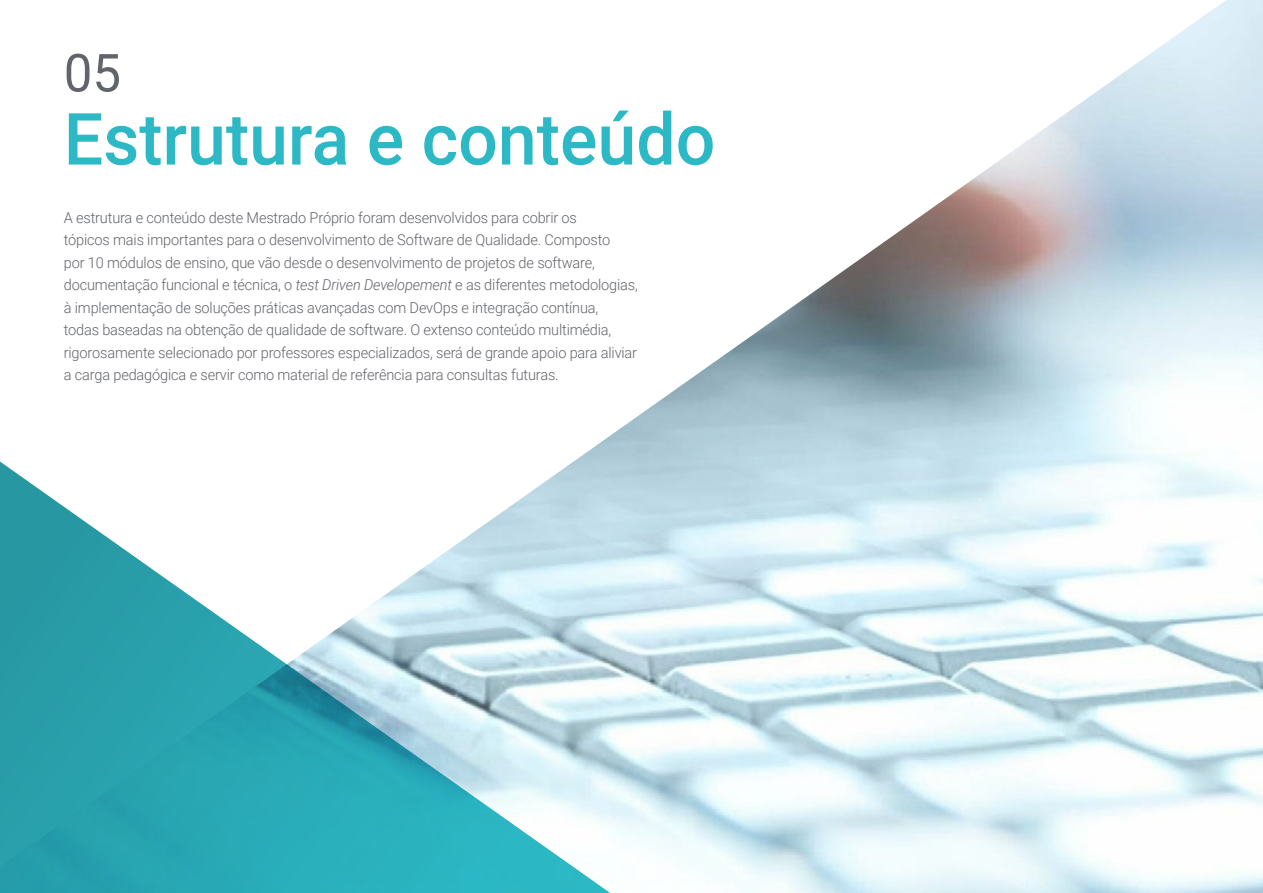
<style>
.page{position:relative;width:1263px;height:893px;background:#fff}
.page>*{position:absolute;margin:0;border:0;box-sizing:border-box;transform-origin:0 0}
.t1{font:500 72px "Roboto";color:#2db8c5}
.t2{font:52.5px "Roboto";color:#61646a}
.t3{font:300 15px/22.5px "Roboto";letter-spacing:-.01em;color:#61646a}
.s1{font-style:italic}
</style>
<div class="page">
<img style="left:596px;top:0;width:667px;height:893px">
<svg style="left:0;top:446px;width:640px;height:447px"></svg>
<h2 class="t2" style="left:64px;top:36px;width:59px">05</h2>
<h1 class="t1" style="left:64px;top:89px;width:653px">Estrutura e conteúdo</h1>
<p class="t3" style="left:64px;top:205px;width:575px">A estrutura e conteúdo deste Mestrado Próprio foram desenvolvidos para cobrir os<br>tópicos mais importantes para o desenvolvimento de Software de Qualidade. Composto<br>por 10 módulos de ensino, que vão desde o desenvolvimento de projetos de software, documentação funcional e técnica, o <span class="s1">test Driven Developement</span> e as diferentes metodologias, à implementação de soluções práticas avançadas com DevOps e integração contínua,<br>todas baseadas na obtenção de qualidade de software. O extenso conteúdo multimédia, rigorosamente selecionado por professores especializados, será de grande apoio para aliviar a carga pedagógica e servir como material de referência para consultas futuras.</p>
</div>
